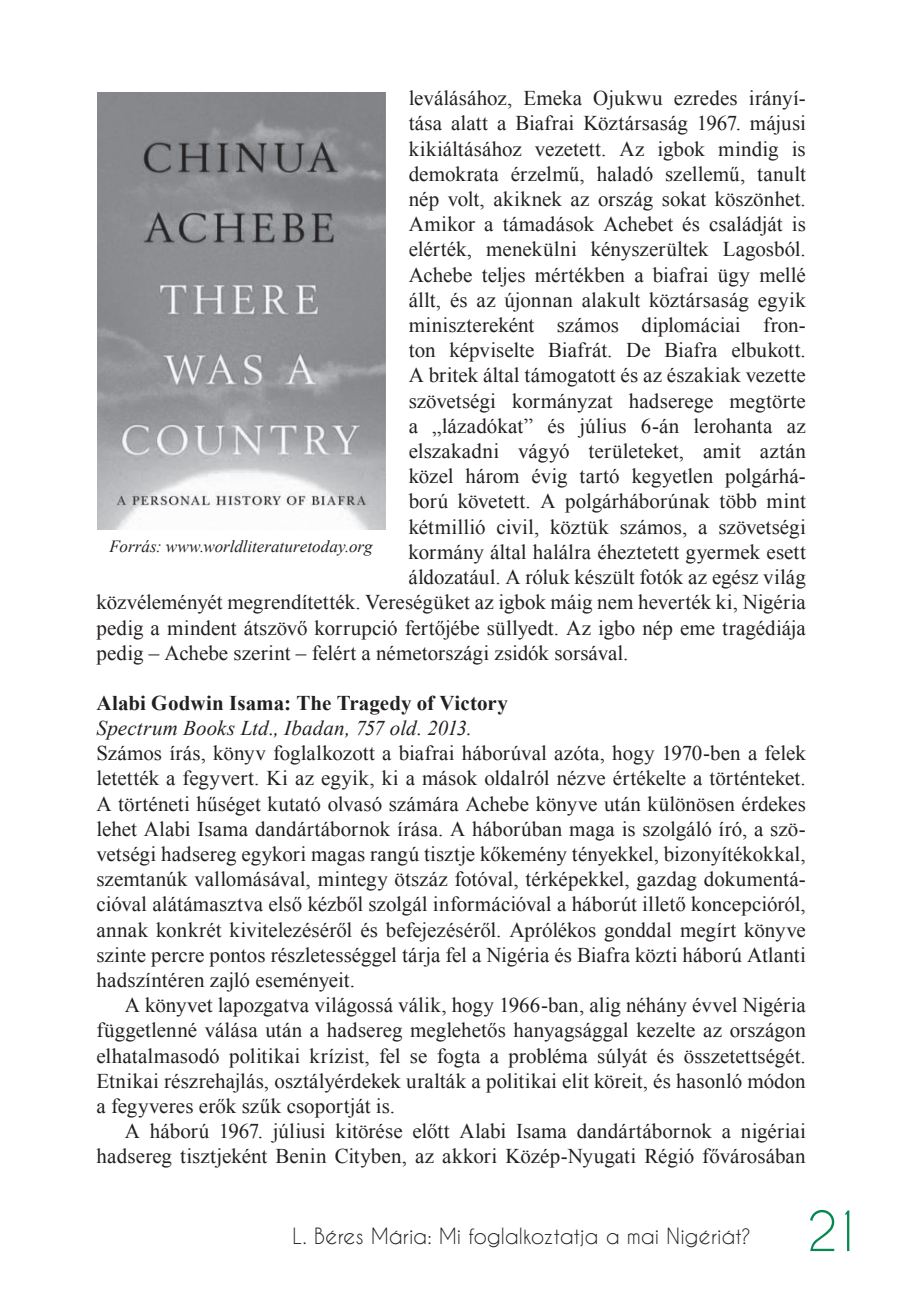
<style>
.page{position:relative;width:908px;height:1304px;background:#fff}
.page>*{position:absolute;margin:0;border:0;box-sizing:border-box;transform-origin:0 0}
.t1{font:52px "Caviar Dreams";color:#058851}
._4_kenyer{font:21px/25.2px "Times New Roman";letter-spacing:.005em;color:#231f20;text-align:justify}
._3_elso_bekezdes{font:21px/25.2px "Times New Roman";letter-spacing:.005em;color:#231f20;text-align:justify}
.alcim_1{font:italic 21px/25.2px "Times New Roman";letter-spacing:.005em;color:#231f20}
.t2{font:21px "Caviar Dreams";letter-spacing:-.005em;color:#231f20}
._4_kepalairas{font:italic 17px "Times New Roman";color:#231f20}
.s1{font-weight:700;font-style:normal}
</style>
<div class="page">
<img style="left:97px;top:92px;width:289px;height:438px">
<p class="_4_kenyer" style="left:408px;top:85px;width:398px">leválásához, Emeka Ojukwu ezredes irányí-</p>
<p class="_4_kenyer" style="left:408px;top:111px;width:398px">tása alatt a Biafrai Köztársaság 1967. májusi</p>
<p class="_4_kenyer" style="left:408px;top:136px;width:398px">kikiáltásához vezetett. Az igbok mindig is</p>
<p class="_4_kenyer" style="left:408px;top:161px;width:398px">demokrata érzelmű, haladó szellemű, tanult</p>
<p class="_4_kenyer" style="left:408px;top:186px;width:398px">nép volt, akiknek az ország sokat köszönhet.</p>
<p class="_4_kenyer" style="left:408px;top:211px;width:398px">Amikor a támadások Achebet és családját is</p>
<p class="_4_kenyer" style="left:408px;top:237px;width:398px">elérték, menekülni kényszerültek Lagosból.</p>
<p class="_4_kenyer" style="left:408px;top:262px;width:398px">Achebe teljes mértékben a biafrai ügy mellé</p>
<p class="_4_kenyer" style="left:408px;top:287px;width:398px">állt, és az újonnan alakult köztársaság egyik</p>
<p class="_4_kenyer" style="left:408px;top:312px;width:398px">minisztereként számos diplomáciai fron-</p>
<p class="_4_kenyer" style="left:408px;top:337px;width:398px">ton képviselte Biafrát. De Biafra elbukott.</p>
<p class="_4_kenyer" style="left:408px;top:363px;width:398px">A britek által támogatott és az északiak vezette</p>
<p class="_4_kenyer" style="left:408px;top:388px;width:398px">szövetségi kormányzat hadserege megtörte</p>
<p class="_4_kenyer" style="left:408px;top:413px;width:398px">a „lázadókat” és július 6-án lerohanta az</p>
<p class="_4_kenyer" style="left:408px;top:438px;width:398px">elszakadni vágyó területeket, amit aztán</p>
<p class="_4_kenyer" style="left:408px;top:463px;width:398px">közel három évig tartó kegyetlen polgárhá-</p>
<p class="_4_kenyer" style="left:408px;top:489px;width:398px">ború követett. A polgárháborúnak több mint</p>
<p class="_4_kenyer" style="left:408px;top:514px;width:398px">kétmillió civil, köztük számos, a szövetségi</p>
<p class="_4_kenyer" style="left:408px;top:539px;width:398px">kormány által halálra éheztetett gyermek esett</p>
<p class="_4_kenyer" style="left:408px;top:564px;width:398px">áldozatául. A róluk készült fotók az egész világ</p>
<p class="_4_kenyer" style="left:96px;top:589px;width:710px">közvéleményét megrendítették. Vereségüket az igbok máig nem heverték ki, Nigéria</p>
<p class="_4_kenyer" style="left:96px;top:615px;width:710px">pedig a mindent átszövő korrupció fertőjébe süllyedt. Az igbo nép eme tragédiája</p>
<p class="_4_kenyer" style="left:96px;top:640px;width:533px">pedig – Achebe szerint – felért a németországi zsidók sorsával.</p>
<p class="alcim_1" style="left:96px;top:690px;width:413px"><span class="s1">Alabi Godwin Isama: The Tragedy of Victory<br></span>Spectrum Books Ltd., Ibadan, 757 old. 2013.</p>
<p class="_3_elso_bekezdes" style="left:96px;top:740px;width:710px">Számos írás, könyv foglalkozott a biafrai háborúval azóta, hogy 1970-ben a felek letették a fegyvert. Ki az egyik, ki a mások oldalról nézve értékelte a történteket.<br>A történeti hűséget kutató olvasó számára Achebe könyve után különösen érdekes lehet Alabi Isama dandártábornok írása. A háborúban maga is szolgáló író, a szö&shy;vetségi hadsereg egykori magas rangú tisztje kőkemény tényekkel, bizonyítékokkal, szemtanúk vallomásával, mintegy ötszáz fotóval, térképekkel, gazdag dokumentá&shy;cióval alátámasztva első kézből szolgál információval a háborút illető koncepcióról, annak konkrét kivitelezéséről és befejezéséről. Aprólékos gonddal megírt könyve szinte percre pontos részletességgel tárja fel a Nigéria és Biafra közti háború Atlanti hadszíntéren zajló eseményeit.</p>
<p class="_4_kenyer" style="left:96px;top:992px;width:710px;text-indent:28px">A könyvet lapozgatva világossá válik, hogy 1966-ban, alig néhány évvel Nigéria függetlenné válása után a hadsereg meglehetős hanyagsággal kezelte az országon elhatalmasodó politikai krízist, fel se fogta a probléma súlyát és összetettségét.<br>Etnikai részrehajlás, osztályérdekek uralták a politikai elit köreit, és hasonló módon a fegyveres erők szűk csoportját is.</p>
<p class="_4_kenyer" style="left:96px;top:1118px;width:710px;text-align:right">A háború 1967. júliusi kitörése előtt Alabi Isama dandártábornok a nigériai hadsereg tisztjeként Benin Cityben, az akkori Közép-Nyugati Régió fővárosában</p>
<p class="_4_kepalairas" style="left:110px;top:534px;width:264px">Forrás: www.worldliteraturetoday.org</p>
<p class="t2" style="left:292px;top:1225px;width:459px">L. Béres Mária: Mi foglalkoztatja a mai Nigériát?</p>
<h1 class="t1" style="left:805px;top:1203px;width:58px">21</h1>
</div>
